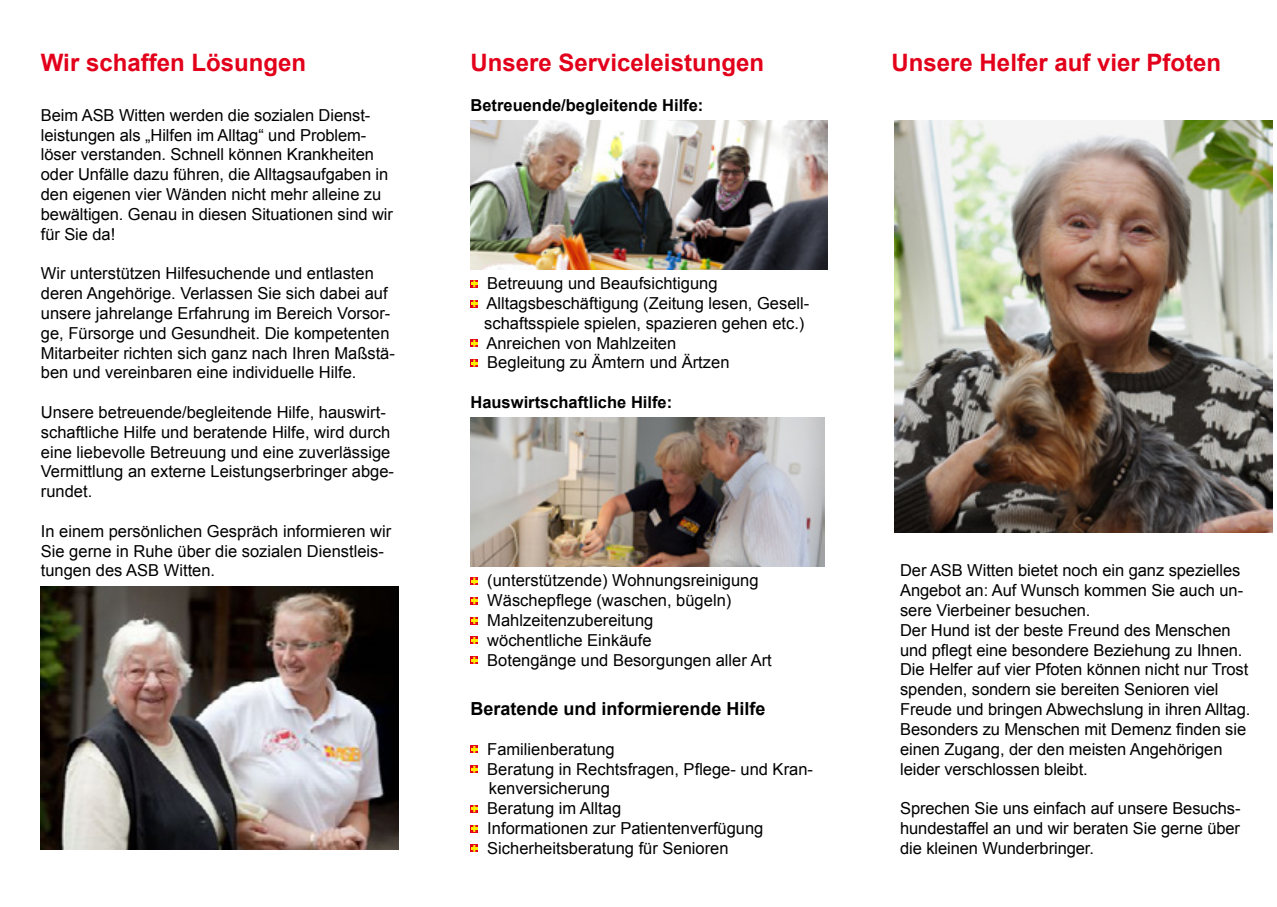
<style>
.page{position:relative;width:1277px;height:907px;background:#fff}
.page>*{position:absolute;margin:0;border:0;box-sizing:border-box;transform-origin:0 0}
.t1{font:700 24px "Arial";color:#e2001a}
.t2{font:700 18px "Arial";color:#000}
.t3{font:16.5px/19.8px "Arial";color:#000}
.t4{font:700 16.5px "Arial";color:#000}
</style>
<div class="page">
<img style="left:470px;top:121px;width:357px;height:148px">
<svg style="left:470px;top:280px;width:8px;height:8px"></svg>
<svg style="left:471px;top:280px;width:7px;height:7px"></svg>
<div style="left:470px;top:300px;width:8px;height:7px;background:#e2001a"></div>
<svg style="left:471px;top:300px;width:7px;height:7px"></svg>
<svg style="left:470px;top:339px;width:8px;height:8px"></svg>
<svg style="left:471px;top:340px;width:7px;height:7px"></svg>
<svg style="left:470px;top:359px;width:8px;height:8px"></svg>
<svg style="left:471px;top:359px;width:7px;height:7px"></svg>
<img style="left:470px;top:418px;width:355px;height:148px">
<svg style="left:470px;top:577px;width:8px;height:8px"></svg>
<svg style="left:471px;top:577px;width:7px;height:7px"></svg>
<div style="left:470px;top:597px;width:8px;height:7px;background:#e2001a"></div>
<svg style="left:471px;top:597px;width:7px;height:7px"></svg>
<div style="left:470px;top:617px;width:8px;height:7px;background:#e2001a"></div>
<svg style="left:471px;top:617px;width:7px;height:7px"></svg>
<div style="left:470px;top:636px;width:8px;height:8px;background:#e2001a"></div>
<svg style="left:471px;top:637px;width:7px;height:7px"></svg>
<svg style="left:470px;top:656px;width:8px;height:8px"></svg>
<svg style="left:471px;top:656px;width:7px;height:7px"></svg>
<div style="left:470px;top:745px;width:8px;height:8px;background:#e2001a"></div>
<svg style="left:471px;top:746px;width:7px;height:7px"></svg>
<svg style="left:470px;top:765px;width:8px;height:8px"></svg>
<svg style="left:471px;top:765px;width:7px;height:7px"></svg>
<div style="left:470px;top:805px;width:8px;height:7px;background:#e2001a"></div>
<svg style="left:471px;top:805px;width:7px;height:7px"></svg>
<svg style="left:471px;top:825px;width:7px;height:7px"></svg>
<div style="left:470px;top:844px;width:8px;height:8px;background:#e2001a"></div>
<svg style="left:471px;top:845px;width:7px;height:7px"></svg>
<img style="left:41px;top:586px;width:357px;height:264px">
<img style="left:894px;top:121px;width:378px;height:411px">
<h1 class="t1" style="left:41px;top:47px;width:267px">Wir schaffen Lösungen</h1>
<p class="t3" style="left:41px;top:105px;width:353px">Beim ASB Witten werden die sozialen Dienst&shy;leistungen als „Hilfen im Alltag“ und Problem&shy;löser verstanden. Schnell können Krankheiten oder Unfälle dazu führen, die Alltagsaufgaben in den eigenen vier Wänden nicht mehr alleine zu bewältigen. Genau in diesen Situationen sind wir für Sie da!</p>
<p class="t3" style="left:41px;top:264px;width:355px">Wir unterstützen Hilfesuchende und entlasten deren Angehörige. Verlassen Sie sich dabei auf unsere jahrelange Erfahrung im Bereich Vorsor&shy;ge, Fürsorge und Gesundheit. Die kompetenten Mitarbeiter richten sich ganz nach Ihren Maßstä&shy;ben und vereinbaren eine individuelle Hilfe.</p>
<p class="t3" style="left:41px;top:402px;width:355px">Unsere betreuende/begleitende Hilfe, hauswirt&shy;schaftliche Hilfe und beratende Hilfe, wird durch eine liebevolle Betreuung und eine zuverlässige Vermittlung an externe Leistungserbringer abge&shy;rundet.</p>
<p class="t3" style="left:41px;top:521px;width:352px">In einem persönlichen Gespräch informieren wir<br>Sie gerne in Ruhe über die sozialen Dienstleis&shy;tungen des ASB Witten.</p>
<h1 class="t1" style="left:470px;top:47px;width:295px">Unsere Serviceleistungen</h1>
<p class="t4" style="left:470px;top:94px;width:234px">Betreuende/begleitende Hilfe:</p>
<p class="t3" style="left:484px;top:274px;width:326px">Betreuung und Beaufsichtigung Alltagsbeschäftigung (Zeitung lesen, Gesell&shy;schaftsspiele spielen, spazieren gehen etc.)<br>Anreichen von Mahlzeiten<br>Begleitung zu Ämtern und Ärtzen</p>
<p class="t4" style="left:470px;top:391px;width:203px">Hauswirtschaftliche Hilfe:</p>
<p class="t3" style="left:487px;top:571px;width:286px">(unterstützende) Wohnungsreinigung<br>Wäschepflege (waschen, bügeln)<br>Mahlzeitenzubereitung<br>wöchentliche Einkäufe<br>Botengänge und Besorgungen aller Art</p>
<p class="t2" style="left:470px;top:696px;width:297px">Beratende und informierende Hilfe</p>
<p class="t3" style="left:487px;top:739px;width:327px">Familienberatung<br>Beratung in Rechtsfragen, Pflege- und Kran&shy;kenversicherung<br>Beratung im Alltag<br>Informationen zur Patientenverfügung<br>Sicherheitsberatung für Senioren</p>
<h1 class="t1" style="left:891px;top:47px;width:331px">Unsere Helfer auf vier Pfoten</h1>
<p class="t3" style="left:900px;top:561px;width:352px">Der ASB Witten bietet noch ein ganz spezielles Angebot an: Auf Wunsch kommen Sie auch un&shy;sere Vierbeiner besuchen.<br>Der Hund ist der beste Freund des Menschen und pflegt eine besondere Beziehung zu Ihnen.<br>Die Helfer auf vier Pfoten können nicht nur Trost spenden, sondern sie bereiten Senioren viel Freude und bringen Abwechslung in ihren Alltag.<br>Besonders zu Menschen mit Demenz finden sie einen Zugang, der den meisten Angehörigen leider verschlossen bleibt.</p>
<p class="t3" style="left:900px;top:798px;width:342px;text-align:justify">Sprechen Sie uns einfach auf unsere Besuchs&shy;hundestaffel an und wir beraten Sie gerne über die kleinen Wunderbringer.</p>
</div>
